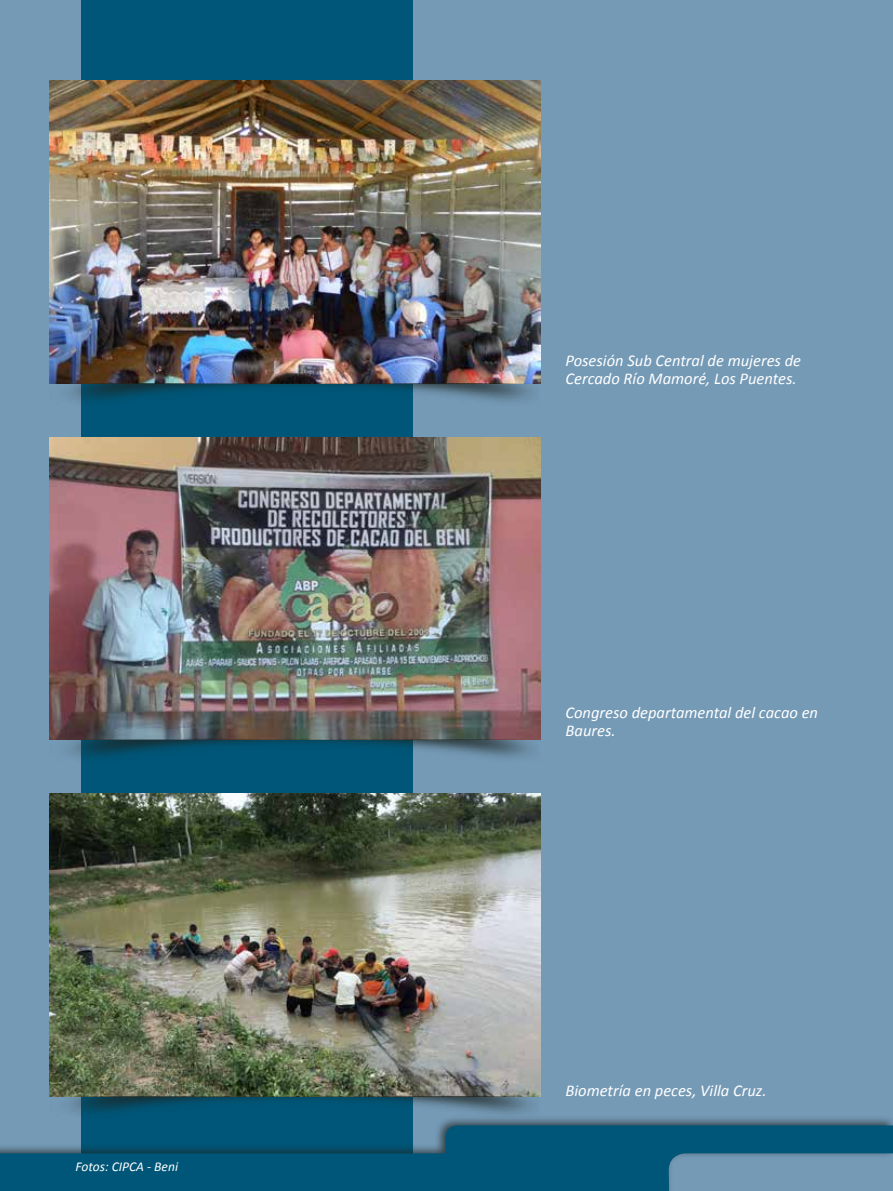
<style>
.page{position:relative;width:893px;height:1191px;background:#759ab6}
.page>*{position:absolute;margin:0;border:0;box-sizing:border-box;transform-origin:0 0}
.t1{font:18px "Calibri";color:#fff}
.t2{font:italic 16.5px/18px "Calibri";color:#fff}
.t3{font:italic 13.5px "Calibri";color:#fff}
</style>
<div class="page">
<div style="left:81px;top:0;width:331px;height:1191px;background:#005678"></div>
<img style="left:50px;top:81px;width:490px;height:332px">
<img style="left:50px;top:437px;width:490px;height:332px">
<img style="left:50px;top:793px;width:490px;height:322px">
<div style="left:0;top:1115px;width:893px;height:76px;background:#1c2421;opacity:.75"></div>
<svg style="left:0;top:1125px;width:893px;height:66px;fill:#005678"></svg>
<p class="t1" style="left:64px;top:1148px;width:20px">40</p>
<p class="t3" style="left:76px;top:1157px;width:104px">Fotos: CIPCA - Beni</p>
<p class="t2" style="left:566px;top:351px;width:237px">Posesión Sub Central de mujeres de<br>Cercado Río Mamoré, Los Puentes.</p>
<p class="t2" style="left:566px;top:702px;width:254px">Congreso departamental del cacao en<br>Baures.</p>
<p class="t2" style="left:566px;top:1080px;width:202px">Biometría en peces, Villa Cruz.</p>
</div>
